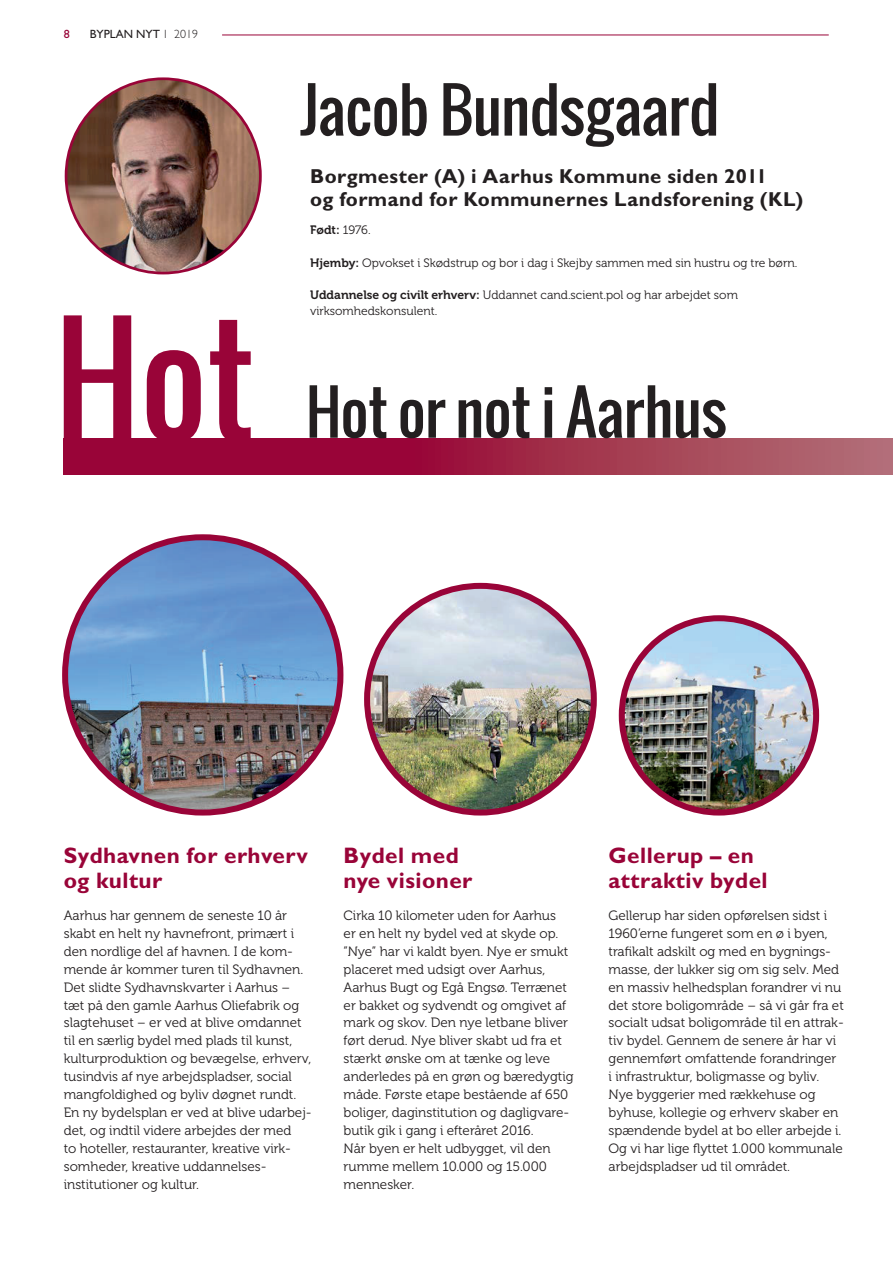
<style>
.page{position:relative;width:893px;height:1263px;background:#fff}
.page>*{position:absolute;margin:0;border:0;box-sizing:border-box;transform-origin:0 0}
.t1{font:60px "Oswald";letter-spacing:-.01em;color:#231f20}
.t2{font:700 22.5px/25.5px "Gill Sans Std";letter-spacing:.02em;color:#990438}
.t3{font:700 20.25px/23px "Gill Sans Std";letter-spacing:.02em;color:#231f20}
.t4{font:13.5px/18px "Museo 300";color:#231f20}
.t5{font:12.15px/16.2px "Museo 300";color:#231f20}
.t6{font:12.15px "Museo 700";color:#231f20}
.t7{font:12px "Gill Sans Std";color:#231f20}
.t8{font:12px "Gill Sans Std";color:#990438}
.s1{font-weight:300}
.s2{font-family:"Museo 300"}
.s3{font-family:"Museo 700"}
</style>
<div class="page">
<svg style="left:64px;top:315px;width:187px;height:123px"></svg>
<svg style="left:64px;top:438px;width:829px;height:36px"></svg>
<img style="left:65px;top:537px;width:275px;height:276px;border-radius:50%">
<div style="left:62px;top:534px;width:281px;height:282px;border:6px solid #990438;border-radius:50%"></div>
<img style="left:367px;top:586px;width:227px;height:227px;border-radius:50%">
<div style="left:364px;top:583px;width:233px;height:233px;border:6px solid #990438;border-radius:50%"></div>
<img style="left:622px;top:618px;width:194px;height:195px;border-radius:50%">
<div style="left:619px;top:615px;width:200px;height:201px;border:6px solid #990438;border-radius:50%"></div>
<img style="left:66px;top:79px;width:194px;height:194px;border-radius:50%">
<hr style="left:222px;top:35px;width:607px;height:1px;background:#990438">
<p class="t8" style="left:64px;top:27px;width:7px">8</p>
<p class="t7" style="left:90px;top:27px;width:110px">BYPLAN NYT <span class="s1">1 2019</span></p>
<h1 class="t1" style="left:300px;top:83px;width:421px">Jacob Bundsgaard</h1>
<h3 class="t3" style="left:310px;top:167px;width:494px">Borgmester (A) i Aarhus Kommune siden 2011<br>og formand for Kommunernes Landsforening (KL)</h3>
<p class="t6" style="left:310px;top:226px;width:62px">Født: <span class="s2">1976.</span></p>
<p class="t5" style="left:310px;top:255px;width:489px"><span class="s3">Hjemby:</span> Opvokset i Skødstrup og bor i dag i Skejby sammen med sin hustru og tre børn.</p>
<p class="t5" style="left:310px;top:288px;width:429px"><span class="s3">Uddannelse og civilt erhverv:</span> Uddannet cand.scient.pol og har arbejdet som virksomhedskonsulent.</p>
<h1 class="t1" style="left:306px;top:385px;width:423px">Hot or not i Aarhus</h1>
<h2 class="t2" style="left:64px;top:845px;width:246px">Sydhavnen for erhverv og kultur</h2>
<p class="t4" style="left:64px;top:907px;width:249px">Aarhus har gennem de seneste 10 år skabt en helt ny havnefront, primært i den nordlige del af havnen. I de kom&shy;mende år kommer turen til Sydhavnen.<br>Det slidte Sydhavnskvarter i Aarhus – tæt på den gamle Aarhus Oliefabrik og slagtehuset – er ved at blive omdannet til en særlig bydel med plads til kunst, kulturproduktion og bevægelse, erhverv, tusindvis af nye arbejdspladser, social mangfoldighed og byliv døgnet rundt.<br>En ny bydelsplan er ved at blive udarbej&shy;det, og indtil videre arbejdes der med<br>to hoteller, restauranter, kreative virk&shy;somheder, kreative uddannelses&shy;institutioner og kultur.</p>
<h2 class="t2" style="left:344px;top:845px;width:130px">Bydel med nye visioner</h2>
<p class="t4" style="left:344px;top:907px;width:231px">Cirka 10 kilometer uden for Aarhus<br>er en helt ny bydel ved at skyde op. ”Nye” har vi kaldt byen. Nye er smukt placeret med udsigt over Aarhus,<br>Aarhus Bugt og Egå Engsø. Terrænet er bakket og sydvendt og omgivet af mark og skov. Den nye letbane bliver ført derud. Nye bliver skabt ud fra et stærkt ønske om at tænke og leve anderledes på en grøn og bæredygtig måde. Første etape bestående af 650 boliger, daginstitution og dagligvare&shy;butik gik i gang i efteråret 2016.<br>Når byen er helt udbygget, vil den rumme mellem 10.000 og 15.000 mennesker.</p>
<h2 class="t2" style="left:608px;top:845px;width:161px">Gellerup – en attraktiv bydel</h2>
<p class="t4" style="left:608px;top:907px;width:237px">Gellerup har siden opførelsen sidst i 1960’erne fungeret som en ø i byen, trafikalt adskilt og med en bygnings&shy;masse, der lukker sig om sig selv. Med en massiv helhedsplan forandrer vi nu det store boligområde – så vi går fra et socialt udsat boligområde til en attrak&shy;tiv bydel. Gennem de senere år har vi gennemført omfattende forandringer<br>i infrastruktur, boligmasse og byliv.<br>Nye byggerier med rækkehuse og byhuse, kollegie og erhverv skaber en spændende bydel at bo eller arbejde i.<br>Og vi har lige flyttet 1.000 kommunale arbejdspladser ud til området.</p>
</div>
